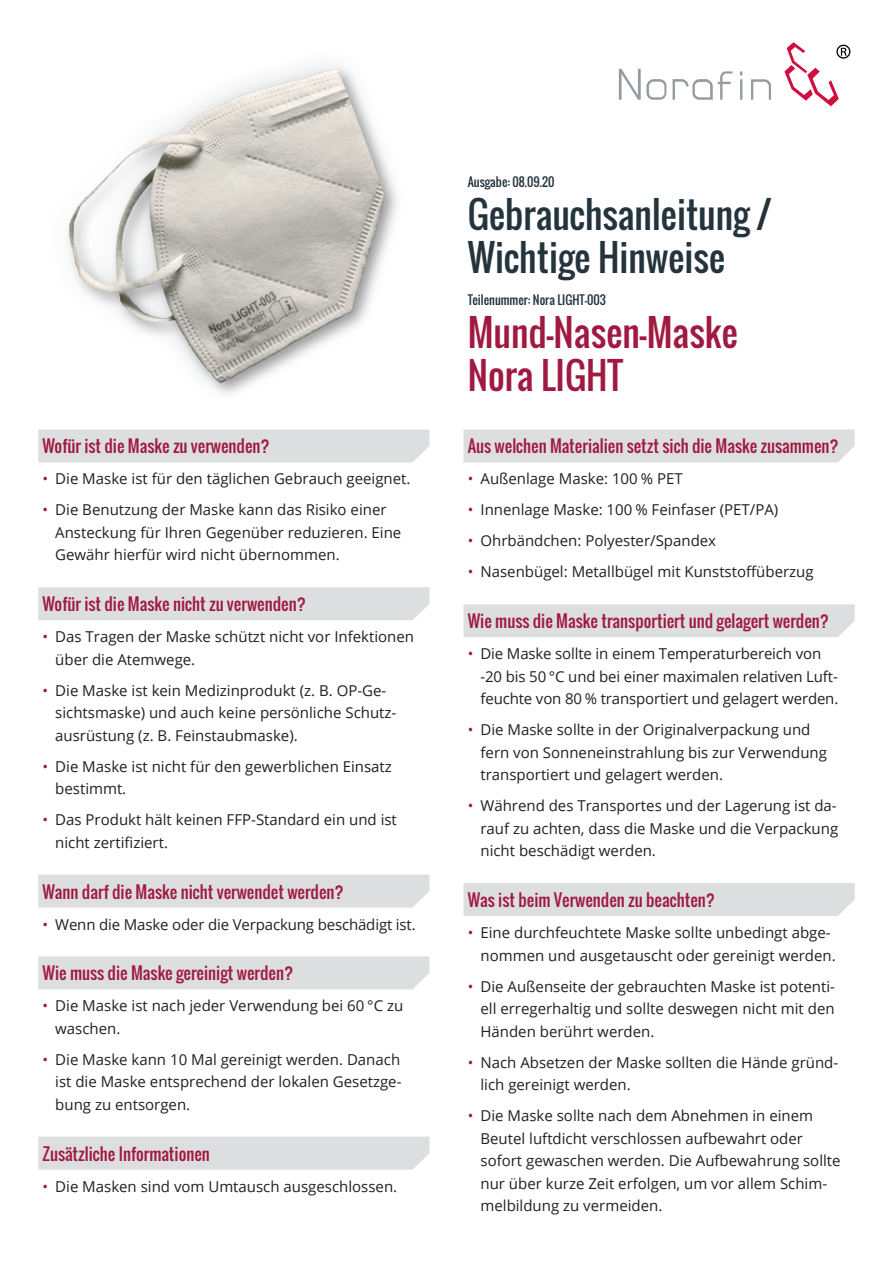
<style>
.page{position:relative;width:893px;height:1263px;background:#fff}
.page>*{position:absolute;margin:0;border:0;box-sizing:border-box;transform-origin:0 0}
.t1{font:36px/43.2px "Oswald";color:#24343d}
.t2{font:36px/43.2px "Oswald";color:#a01941}
.t3{font:16.5px "Oswald";color:#a01941}
.t4{font:15px/22.5px "Open Sans";color:#231f20}
.t5{font:12px "Oswald";color:#24343d}
.s1{color:#a01941}
</style>
<div class="page">
<svg style="left:619px;top:69px;width:152px;height:31px"></svg>
<svg style="left:784px;top:43px;width:66px;height:63px"></svg>
<img style="left:67px;top:64px;width:331px;height:327px">
<div style="left:38px;top:429px;width:391px;height:33px;background:#dddedf"></div>
<div style="left:38px;top:587px;width:391px;height:33px;background:#dddedf"></div>
<div style="left:38px;top:875px;width:391px;height:32px;background:#dddedf"></div>
<div style="left:38px;top:956px;width:391px;height:33px;background:#dddedf"></div>
<div style="left:38px;top:1137px;width:391px;height:32px;background:#dddedf"></div>
<div style="left:463px;top:429px;width:392px;height:33px;background:#dddedf"></div>
<div style="left:463px;top:604px;width:392px;height:33px;background:#dddedf"></div>
<div style="left:463px;top:883px;width:392px;height:33px;background:#dddedf"></div>
<p class="t3" style="left:43px;top:434px;width:229px">Wofür ist die Maske zu verwenden?</p>
<p class="t4" style="left:43px;top:467px;width:369px"><span class="s1">•</span> Die Maske ist für den täglichen Gebrauch geeignet.</p>
<p class="t4" style="left:55px;top:498px;width:348px;text-indent:-13px"><span class="s1">•</span> Die Benutzung der Maske kann das Risiko einer<br>Ansteckung für Ihren Gegenüber reduzieren. Eine<br>Gewähr hierfür wird nicht übernommen.</p>
<p class="t3" style="left:43px;top:592px;width:265px">Wofür ist die Maske nicht zu verwenden?</p>
<p class="t4" style="left:55px;top:625px;width:360px;text-indent:-13px"><span class="s1">•</span> Das Tragen der Maske schützt nicht vor Infektionen über die Atemwege.</p>
<p class="t4" style="left:55px;top:679px;width:343px;text-indent:-13px"><span class="s1">•</span> Die Maske ist kein Medizinprodukt (z. B. OP-Ge&shy;sichtsmaske) und auch keine persönliche Schutz&shy;ausrüstung (z. B. Feinstaubmaske).</p>
<p class="t4" style="left:55px;top:755px;width:338px;text-indent:-13px"><span class="s1">•</span> Die Maske ist nicht für den gewerblichen Einsatz bestimmt.</p>
<p class="t4" style="left:55px;top:808px;width:343px;text-indent:-13px"><span class="s1">•</span> Das Produkt hält keinen FFP-Standard ein und ist nicht zertifiziert.</p>
<p class="t3" style="left:43px;top:879px;width:303px">Wann darf die Maske nicht verwendet werden?</p>
<p class="t4" style="left:43px;top:912px;width:375px"><span class="s1">•</span> Wenn die Maske oder die Verpackung beschädigt ist.</p>
<p class="t3" style="left:43px;top:961px;width:252px">Wie muss die Maske gereinigt werden?</p>
<p class="t4" style="left:55px;top:994px;width:350px;text-indent:-13px"><span class="s1">•</span> Die Maske ist nach jeder Verwendung bei 60 °C zu waschen.</p>
<p class="t4" style="left:55px;top:1048px;width:348px;text-align:justify;text-indent:-13px"><span class="s1">•</span> Die Maske kann 10 Mal gereinigt werden. Danach ist die Maske entsprechend der lokalen Gesetzge&shy;bung zu entsorgen.</p>
<p class="t3" style="left:43px;top:1141px;width:169px">Zusätzliche Informationen</p>
<p class="t4" style="left:43px;top:1174px;width:356px"><span class="s1">•</span> Die Masken sind vom Umtausch ausgeschlossen.</p>
<p class="t5" style="left:468px;top:173px;width:88px">Ausgabe: 08.09.20</p>
<h1 class="t1" style="left:468px;top:193px;width:305px">Gebrauchsanleitung /<br>Wichtige Hinweise</h1>
<p class="t5" style="left:468px;top:291px;width:140px">Teilenummer: Nora LIGHT-003</p>
<h1 class="t2" style="left:468px;top:311px;width:271px">Mund-Nasen-Maske<br>Nora LIGHT</h1>
<p class="t3" style="left:468px;top:434px;width:373px">Aus welchen Materialien setzt sich die Maske zusammen?</p>
<p class="t4" style="left:468px;top:467px;width:216px"><span class="s1">•</span> Außenlage Maske: 100 % PET</p>
<p class="t4" style="left:468px;top:498px;width:312px"><span class="s1">•</span> Innenlage Maske: 100 % Feinfaser (PET/PA)</p>
<p class="t4" style="left:468px;top:529px;width:250px"><span class="s1">•</span> Ohrbändchen: Polyester/Spandex</p>
<p class="t4" style="left:468px;top:560px;width:347px"><span class="s1">•</span> Nasenbügel: Metallbügel mit Kunststoffüberzug</p>
<p class="t3" style="left:468px;top:609px;width:363px">Wie muss die Maske transportiert und gelagert werden?</p>
<p class="t4" style="left:480px;top:642px;width:359px;text-indent:-13px"><span class="s1">•</span> Die Maske sollte in einem Temperaturbereich von -20 bis 50 °C und bei einer maximalen relativen Luft&shy;feuchte von 80 % transportiert und gelagert werden.</p>
<p class="t4" style="left:480px;top:718px;width:348px;text-indent:-13px"><span class="s1">•</span> Die Maske sollte in der Originalverpackung und fern von Sonneneinstrahlung bis zur Verwendung transportiert und gelagert werden.</p>
<p class="t4" style="left:480px;top:794px;width:359px;text-align:justify;text-indent:-13px"><span class="s1">•</span> Während des Transportes und der Lagerung ist da&shy;rauf zu achten, dass die Maske und die Verpackung nicht beschädigt werden.</p>
<p class="t3" style="left:468px;top:887px;width:249px">Was ist beim Verwenden zu beachten?</p>
<p class="t4" style="left:480px;top:921px;width:357px;text-indent:-13px"><span class="s1">•</span> Eine durchfeuchtete Maske sollte unbedingt abge&shy;nommen und ausgetauscht oder gereinigt werden.</p>
<p class="t4" style="left:480px;top:974px;width:356px;text-align:justify;text-indent:-13px"><span class="s1">•</span> Die Außenseite der gebrauchten Maske ist potenti&shy;ell erregerhaltig und sollte deswegen nicht mit den Händen berührt werden.</p>
<p class="t4" style="left:480px;top:1050px;width:359px;text-indent:-13px"><span class="s1">•</span> Nach Absetzen der Maske sollten die Hände gründ&shy;lich gereinigt werden.</p>
<p class="t4" style="left:480px;top:1104px;width:362px;text-indent:-13px"><span class="s1">•</span> Die Maske sollte nach dem Abnehmen in einem Beutel luftdicht verschlossen aufbewahrt oder sofort gewaschen werden. Die Aufbewahrung sollte nur über kurze Zeit erfolgen, um vor allem Schim&shy;melbildung zu vermeiden.</p>
</div>
